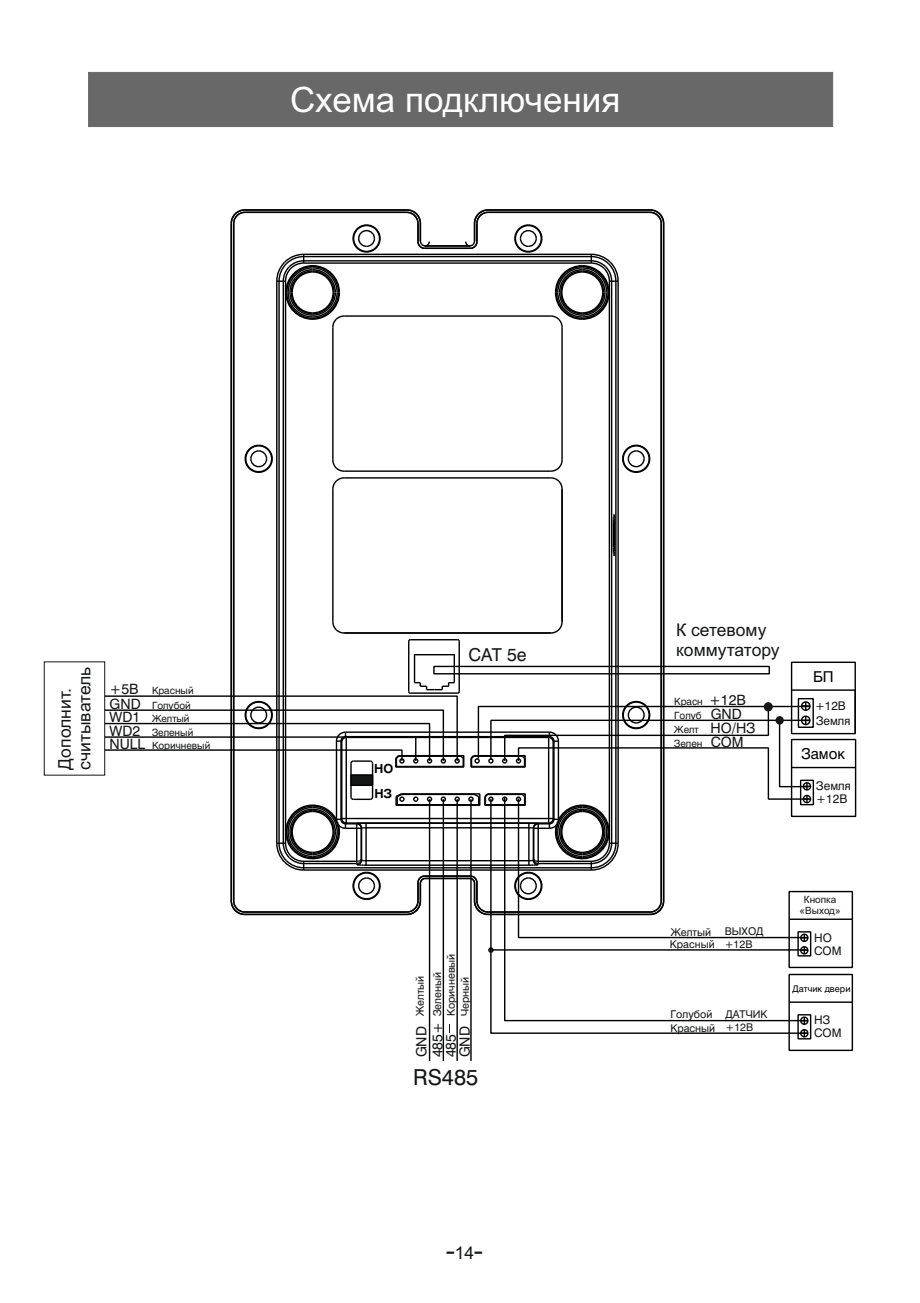
<style>
.page{position:relative;width:920px;height:1303px;background:#fff}
.page>*{position:absolute;margin:0;border:0;box-sizing:border-box;transform-origin:0 0}
.t1{font:35px "Arial";color:#fff}
.t2{font:22px "Swiss 721 BT";color:#151616}
.t3{font:17.75px "Swiss 721 BT";color:#151616}
.t4{font:17.5px/19.5px "Arial";color:#151616}
.t5{font:17.5px "DF Gothic EB WIN RKSJ H";color:#151616}
.t6{font:15px "Swiss 721 BT";color:#000}
.t7{font:14.25px/13.8px "Swiss 721 BT";color:#151616}
.t8{font:700 12.5px "Swiss 721 BT";color:#000}
.t9{font:12px/15.2px "Swiss 721 BT";color:#151616}
.t10{font:11.75px/13px "Swiss 721 BT";color:#151616}
.t11{font:10.75px/12.8px "Swiss 721 BT";color:#151616}
.t12{font:10px/14.5px "Swiss 721 BT";color:#151616}
.t13{font:10px/11.2px "Arial";color:#151616;text-align:center}
.t14{font:9.25px "Swiss 721 BT";color:#000}
.s1{font-family:"Arial"}
</style>
<div class="page">
<hr style="left:429px;top:799px;width:1px;height:261px;background:#000">
<hr style="left:443px;top:799px;width:1px;height:261px;background:#000">
<hr style="left:456px;top:799px;width:2px;height:261px;background:#000">
<svg style="left:490px;top:954px;width:311px;height:80px"></svg>
<hr style="left:470px;top:799px;width:2px;height:261px;background:#000">
<div style="left:791px;top:661px;width:65px;height:73px;border:1px solid #000"></div>
<hr style="left:792px;top:689px;width:63px;height:2px;background:#000">
<hr style="left:855px;top:690px;width:1px;height:43px;background:#000">
<div style="left:798px;top:698px;width:16px;height:30px;border:1px solid #000"></div>
<div style="left:791px;top:739px;width:65px;height:78px;border:1px solid #000"></div>
<hr style="left:792px;top:767px;width:64px;height:1px;background:#000">
<div style="left:800px;top:779px;width:14px;height:26px;border:1px solid #000"></div>
<div style="left:788px;top:891px;width:65px;height:77px;border:1px solid #000"></div>
<hr style="left:789px;top:918px;width:63px;height:2px;background:#000">
<div style="left:797px;top:931px;width:14px;height:25px;border:1px solid #000"></div>
<div style="left:788px;top:973px;width:65px;height:78px;border:1px solid #000"></div>
<hr style="left:789px;top:1001px;width:63px;height:1px;background:#000">
<div style="left:800px;top:1016px;width:9px;height:9px;border:1px solid #000;border-radius:50%"></div>
<div style="left:800px;top:1029px;width:9px;height:8px;border:1px solid #000;border-radius:50%"></div>
<svg style="left:801px;top:1022px;width:7px;height:14px"></svg>
<div style="left:797px;top:1014px;width:14px;height:25px;border:1px solid #000"></div>
<svg style="left:503px;top:954px;width:306px;height:68px"></svg>
<svg style="left:103px;top:209px;width:709px;height:745px"></svg>
<div style="left:88px;top:72px;width:745px;height:55px;background:#686868"></div>
<div style="left:44px;top:661px;width:61px;height:114px;border:1px solid #151616"></div>
<h1 class="t1" style="left:290px;top:86px;width:332px">Схема подключения</h1>
<h3 class="t4" style="left:57px;top:769px;width:104px;rotate:-90deg">Дополнит. считыватель</h3>
<h3 class="t3" style="left:469px;top:647px;width:59px">CAT 5e</h3>
<h3 class="t4" style="left:676px;top:621px;width:105px">К сетевому коммутатору</h3>
<h3 class="t7" style="left:110px;top:683px;width:37px">+5В<br>GND<br>WD1<br>WD2<br>NULL</h3>
<h3 class="t7" style="left:709px;top:694px;width:48px">+12В<br>GND<br>НО/НЗ<br>COM</h3>
<p class="t8" style="left:375px;top:788px;width:19px">НЗ</p>
<p class="t12" style="left:152px;top:684px;width:43px">Красный<br>Голубой</p>
<p class="t12" style="left:152px;top:713px;width:60px;line-height:13.2px">Желтый<br>Зеленый<br>Коричневый</p>
<p class="t12" style="left:674px;top:695px;width:30px">Красн<br>Голуб</p>
<p class="t12" style="left:674px;top:723px;width:30px;line-height:13.8px">Желт<br>Зелен</p>
<p class="t8" style="left:374px;top:764px;width:21px">НО</p>
<h3 class="t6" style="left:813px;top:670px;width:22px">БП</h3>
<p class="t9" style="left:815px;top:699px;width:37px">+12В<br>Земля</p>
<h3 class="t6" style="left:801px;top:747px;width:45px">Замок</h3>
<p class="t9" style="left:816px;top:781px;width:36px;line-height:12.2px">Земля +12В</p>
<p class="t11" style="left:445px;top:1016px;width:64px;line-height:14px;rotate:-90deg">Коричневый<br>Черный</p>
<p class="t11" style="left:412px;top:1016px;width:46px;line-height:17.5px;rotate:-90deg">Желтый<br>Зеленый</p>
<h3 class="t7" style="left:415px;top:1057px;width:37px;line-height:16px;rotate:-90deg">GND<br>485+</h3>
<h3 class="t7" style="left:445px;top:1057px;width:33px;rotate:-90deg">485<br>GND</h3>
<h2 class="t2" style="left:413px;top:1068px;width:67px">RS485</h2>
<p class="t11" style="left:671px;top:926px;width:42px">Желтый</p>
<p class="t11" style="left:670px;top:938px;width:46px">Красный</p>
<p class="t11" style="left:725px;top:926px;width:40px">ВЫХОД +12В</p>
<p class="t11" style="left:671px;top:1009px;width:43px">Голубой</p>
<p class="t11" style="left:671px;top:1022px;width:46px">Красный</p>
<p class="t11" style="left:725px;top:1009px;width:43px">ДАТЧИК +12В</p>
<p class="t13" style="left:800px;top:894px;width:43px">Кнопка «Выход»</p>
<p class="t10" style="left:814px;top:932px;width:29px">НО<br>COM</p>
<p class="t14" style="left:793px;top:985px;width:59px">Датчик двери</p>
<p class="t10" style="left:814px;top:1014px;width:29px">НЗ<br>COM</p>
<h3 class="t5" style="left:446px;top:1243px;width:38px">-<span class="s1">14</span>-</h3>
</div>
